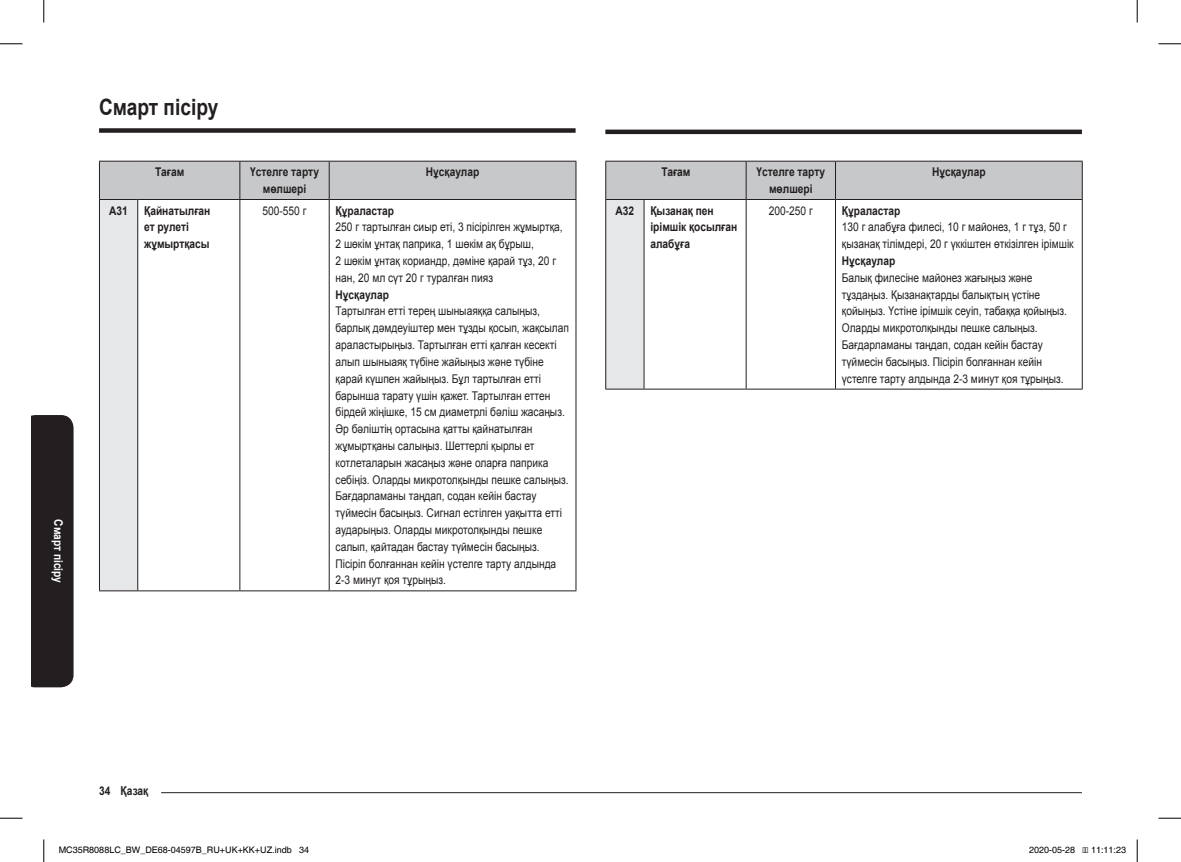
<style>
.page{position:relative;width:1181px;height:862px;background:#fff}
.page>*{position:absolute;margin:0;border:0;box-sizing:border-box;transform-origin:0 0}
.t1{font:700 22.5px "Arial";color:#231f20;scale:.85 1}
.t2{font:12px/16.8px "Arial";color:#231f20;scale:.85 1}
.t3{font:700 12px/16.8px "Arial";color:#231f20;text-align:center;scale:.85 1}
.t4{font:700 12px "Arial";color:#fff;scale:.85 1}
.t5{font:9px "Helvetica";color:#000}
</style>
<div class="page">
<hr style="left:146px;top:792px;width:935px;height:1px;background:#231f20">
<div style="left:99px;top:782px;width:62px;height:15px;background:#fff"></div>
<div style="left:31px;top:415px;width:43px;height:272px;background:#231f20"></div>
<div style="left:99px;top:128px;width:476px;height:5px;background:#231f20"></div>
<div style="left:605px;top:129px;width:476px;height:5px;background:#231f20"></div>
<div style="left:606px;top:162px;width:475px;height:37px;background:#c7c8ca"></div>
<div style="left:605px;top:199px;width:39px;height:190px;background:#e6e7e9"></div>
<hr style="left:605px;top:161px;width:39px;height:1px;background:#231f20">
<hr style="left:605px;top:161px;width:1px;height:38px;background:#231f20">
<hr style="left:644px;top:161px;width:102px;height:1px;background:#231f20">
<hr style="left:746px;top:161px;width:89px;height:1px;background:#231f20">
<hr style="left:745px;top:161px;width:1px;height:38px;background:#231f20">
<hr style="left:835px;top:161px;width:247px;height:1px;background:#231f20">
<hr style="left:835px;top:161px;width:1px;height:38px;background:#231f20">
<hr style="left:1081px;top:161px;width:1px;height:38px;background:#231f20">
<hr style="left:605px;top:199px;width:39px;height:1px;background:#231f20">
<hr style="left:605px;top:200px;width:1px;height:188px;background:#231f20">
<hr style="left:644px;top:199px;width:102px;height:1px;background:#231f20">
<hr style="left:643px;top:200px;width:1px;height:188px;background:#231f20">
<hr style="left:746px;top:199px;width:89px;height:1px;background:#231f20">
<hr style="left:745px;top:200px;width:1px;height:188px;background:#231f20">
<hr style="left:835px;top:199px;width:247px;height:1px;background:#231f20">
<hr style="left:835px;top:200px;width:1px;height:188px;background:#231f20">
<hr style="left:1081px;top:200px;width:1px;height:188px;background:#231f20">
<hr style="left:605px;top:388px;width:39px;height:1px;background:#231f20">
<hr style="left:644px;top:388px;width:102px;height:1px;background:#231f20">
<hr style="left:746px;top:388px;width:89px;height:1px;background:#231f20">
<hr style="left:835px;top:388px;width:247px;height:1px;background:#231f20">
<div style="left:100px;top:162px;width:475px;height:37px;background:#c7c8ca"></div>
<div style="left:99px;top:199px;width:39px;height:391px;background:#e6e7e9"></div>
<hr style="left:99px;top:161px;width:39px;height:1px;background:#231f20">
<hr style="left:99px;top:161px;width:1px;height:38px;background:#231f20">
<hr style="left:138px;top:161px;width:102px;height:1px;background:#231f20">
<hr style="left:240px;top:161px;width:89px;height:1px;background:#231f20">
<hr style="left:239px;top:161px;width:1px;height:38px;background:#231f20">
<hr style="left:329px;top:161px;width:247px;height:1px;background:#231f20">
<hr style="left:329px;top:161px;width:1px;height:38px;background:#231f20">
<hr style="left:575px;top:161px;width:1px;height:38px;background:#231f20">
<hr style="left:99px;top:199px;width:39px;height:1px;background:#231f20">
<hr style="left:99px;top:200px;width:1px;height:390px;background:#231f20">
<hr style="left:138px;top:199px;width:102px;height:1px;background:#231f20">
<hr style="left:137px;top:200px;width:1px;height:390px;background:#231f20">
<hr style="left:240px;top:199px;width:89px;height:1px;background:#231f20">
<hr style="left:239px;top:200px;width:1px;height:390px;background:#231f20">
<hr style="left:329px;top:199px;width:247px;height:1px;background:#231f20">
<hr style="left:329px;top:200px;width:1px;height:390px;background:#231f20">
<hr style="left:575px;top:200px;width:1px;height:390px;background:#231f20">
<hr style="left:99px;top:590px;width:39px;height:1px;background:#231f20">
<hr style="left:138px;top:590px;width:102px;height:1px;background:#231f20">
<hr style="left:240px;top:590px;width:89px;height:1px;background:#231f20">
<hr style="left:329px;top:590px;width:247px;height:1px;background:#231f20">
<svg style="left:0;top:44px;width:22px;height:1px"></svg>
<svg style="left:1158px;top:44px;width:22px;height:1px"></svg>
<svg style="left:0;top:817px;width:22px;height:1px"></svg>
<svg style="left:1158px;top:817px;width:22px;height:1px"></svg>
<svg style="left:44px;top:0;width:1px;height:23px"></svg>
<svg style="left:44px;top:839px;width:1px;height:22px"></svg>
<svg style="left:1136px;top:0;width:1px;height:23px"></svg>
<svg style="left:1136px;top:839px;width:1px;height:22px"></svg>
<p class="t4" style="left:66px;top:519px;width:76px;rotate:90deg">Смарт пісіру</p>
<h1 class="t1" style="left:99px;top:93px;width:142px">Смарт пісіру</h1>
<p class="t3" style="left:155px;top:164px;width:36px">Тағам</p>
<p class="t3" style="left:250px;top:164px;width:83px">Үстелге тарту мөлшері</p>
<p class="t3" style="left:426px;top:164px;width:64px">Нұсқаулар</p>
<p class="t3" style="left:109px;top:202px;width:24px">A31</p>
<p class="t3" style="left:144px;top:202px;width:79px;text-align:left">Қайнатылған ет рулеті жұмыртқасы</p>
<p class="t2" style="left:262px;top:202px;width:53px">500-550 г</p>
<p class="t3" style="left:335px;top:202px;width:70px">Құраластар</p>
<p class="t2" style="left:335px;top:219px;width:269px">250 г тартылған сиыр еті, 3 пісірілген жұмыртқа, 2 шөкім ұнтақ паприка, 1 шөкім ақ бұрыш,<br>2 шөкім ұнтақ кориандр, дәміне қарай тұз, 20 г нан, 20 мл сүт 20 г туралған пияз</p>
<p class="t3" style="left:335px;top:286px;width:64px">Нұсқаулар</p>
<p class="t2" style="left:335px;top:303px;width:276px">Тартылған етті терең шыныаяққа салыңыз, барлық дәмдеуіштер мен тұзды қосып, жақсылап араластырыңыз. Тартылған етті қалған кесекті алып шыныаяқ түбіне жайыңыз және түбіне қарай күшпен жайыңыз. Бұл тартылған етті барынша тарату үшін қажет. Тартылған еттен бірдей жіңішке, 15 см диаметрлі бәліш жасаңыз.<br>Әр бәліштің ортасына қатты қайнатылған жұмыртқаны салыңыз. Шеттерлі қырлы ет котлеталарын жасаңыз және оларға паприка себіңіз. Оларды микротолқынды пешке салыңыз.<br>Бағдарламаны таңдап, содан кейін бастау түймесін басыңыз. Сигнал естілген уақытта етті аударыңыз. Оларды микротолқынды пешке салып, қайтадан бастау түймесін басыңыз.<br>Пісіріп болғаннан кейін үстелге тарту алдында 2-3 минут қоя тұрыңыз.</p>
<p class="t3" style="left:661px;top:164px;width:36px">Тағам</p>
<p class="t3" style="left:756px;top:164px;width:83px">Үстелге тарту мөлшері</p>
<p class="t3" style="left:932px;top:164px;width:64px">Нұсқаулар</p>
<p class="t3" style="left:615px;top:202px;width:24px">A32</p>
<p class="t3" style="left:650px;top:202px;width:104px;text-align:left">Қызанақ пен ірімшік қосылған алабұға</p>
<p class="t2" style="left:768px;top:202px;width:53px">200-250 г</p>
<p class="t3" style="left:841px;top:202px;width:70px">Құраластар</p>
<p class="t2" style="left:841px;top:219px;width:274px">130 г алабұға филесі, 10 г майонез, 1 г тұз, 50 г қызанақ тілімдері, 20 г үккіштен өткізілген ірімшік</p>
<p class="t3" style="left:841px;top:253px;width:64px">Нұсқаулар</p>
<p class="t2" style="left:841px;top:269px;width:266px">Балық филесіне майонез жағыңыз және тұздаңыз. Қызанақтарды балықтың үстіне қойыңыз. Үстіне ірімшік сеуіп, табаққа қойыңыз.<br>Оларды микротолқынды пешке салыңыз.<br>Бағдарламаны таңдап, содан кейін бастау түймесін басыңыз. Пісіріп болғаннан кейін үстелге тарту алдында 2-3 минут қоя тұрыңыз.</p>
<p class="t3" style="left:99px;top:782px;width:59px">34 Қазақ</p>
<p class="t5" style="left:59px;top:844px;width:252px">MC35R8088LC_BW_DE68-04597B_RU+UK+KK+UZ.indb 34</p>
<p class="t5" style="left:1029px;top:844px;width:48px">2020-05-28</p>
<p class="t5" style="left:1090px;top:844px;width:37px">11:11:23</p>
</div>
